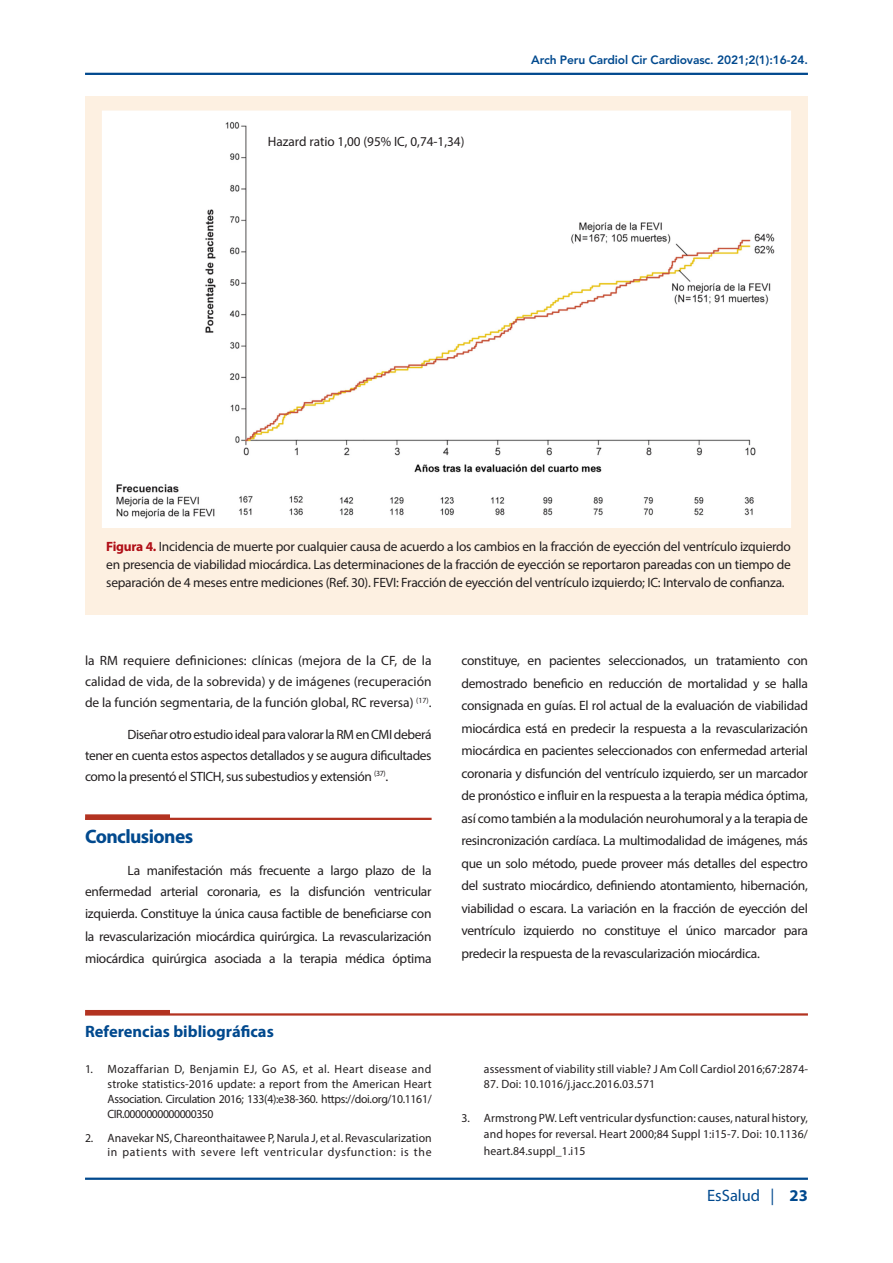
<style>
.page{position:relative;width:893px;height:1263px;background:#fff}
.page>*{position:absolute;margin:0;border:0;box-sizing:border-box;transform-origin:0 0}
.SUBTITULO{font:700 19.5px "Myriad Pro";letter-spacing:-.03em;color:#01498e}
.TITULO_REFERENCIAS{font:700 16.5px "Myriad Pro";color:#01498e}
.t1{font:16.5px "Myriad Pro";color:#01498e}
.TEXTO_GENERAL{font:13.5px/22.5px "Myriad Pro";letter-spacing:-.02em;color:#231f20;text-align:justify}
.TEXTO_DE_FIGURA{font:13.5px/18px "Myriad Pro";letter-spacing:-.02em;color:#231f20;text-align:justify}
.Texto_bibliografia{font:13.5px "Myriad Pro";color:#231f20}
.Texto_bibliografia-2{font:12px/15px "Myriad Pro";letter-spacing:.01em;color:#231f20;text-align:justify}
.t2{font:800 12px "Avenir LT Std";letter-spacing:-.01em;color:#01498e}
.s1{font-weight:700;color:#b00d15}
.s2{font-weight:700}
</style>
<div class="page">
<hr style="left:85px;top:73px;width:723px;height:2px;background:#01498e">
<hr style="left:85px;top:1177px;width:723px;height:3px;background:#01498e">
<div style="left:85px;top:96px;width:723px;height:518px;background:#fdf0e1"></div>
<div style="left:112px;top:121px;width:669px;height:397px;background:#fff"></div>
<div style="left:102px;top:111px;width:689px;height:417px;border:9px solid #fff"></div>
<svg style="left:85px;top:814px;width:347px;height:6px"></svg>
<svg style="left:85px;top:1010px;width:723px;height:5px"></svg>
<p class="Texto_bibliografia" style="left:268px;top:133px;width:198px">Hazard ratio 1,00 (95% IC, 0,74-1,34)</p>
<p class="t2" style="left:531px;top:53px;width:278px">Arch Peru Cardiol Cir Cardiovasc. 2021;2(1):16-24.</p>
<p class="TEXTO_DE_FIGURA" style="left:106px;top:537px;width:686px"><span class="s1">Figura 4.</span> Incidencia de muerte por cualquier causa de acuerdo a los cambios en la fracción de eyección del ventrículo izquierdo en presencia de viabilidad miocárdica. Las determinaciones de la fracción de eyección se reportaron pareadas con un tiempo de separación de 4 meses entre mediciones (Ref. 30). FEVI: Fracción de eyección del ventrículo izquierdo; IC: Intervalo de confianza.</p>
<p class="TEXTO_GENERAL" style="left:85px;top:650px;width:348px;line-height:21px">la RM requiere definiciones: clínicas (mejora de la CF, de la calidad de vida, de la sobrevida) y de imágenes (recuperación de la función segmentaria, de la función global, RC reversa) <sup>(17)</sup>.</p>
<p class="TEXTO_GENERAL" style="left:85px;top:723px;width:348px;line-height:21px;text-indent:43px">Diseñar otro estudio ideal para valorar la RM en CMI deberá tener en cuenta estos aspectos detallados y se augura dificultades como la presentó el STICH, sus subestudios y extensión <sup>(37)</sup>.</p>
<p class="SUBTITULO" style="left:85px;top:824px;width:110px">Conclusiones</p>
<p class="TEXTO_GENERAL" style="left:85px;top:859px;width:348px;line-height:21.9px;text-indent:43px">La manifestación más frecuente a largo plazo de la enfermedad arterial coronaria, es la disfunción ventricular izquierda. Constituye la única causa factible de beneficiarse con la revascularización miocárdica quirúrgica. La revascularización miocárdica quirúrgica asociada a la terapia médica óptima</p>
<p class="TITULO_REFERENCIAS" style="left:85px;top:1021px;width:190px">Referencias bibliográficas</p>
<p class="Texto_bibliografia-2" style="left:108px;top:1061px;width:326px;text-indent:-22px">1. Mozaffarian D, Benjamin EJ, Go AS, et al. Heart disease and stroke statistics-2016 update: a report from the American Heart Association. Circulation 2016; 133(4):e38-360. https://doi.org/10.1161/ CIR.0000000000000350</p>
<p class="Texto_bibliografia-2" style="left:85px;top:1130px;width:348px;text-align:right">2. Anavekar NS, Chareonthaitawee P, Narula J, et al. Revascularization in patients with severe left ventricular dysfunction: is the</p>
<p class="TEXTO_GENERAL" style="left:461px;top:649px;width:348px">constituye, en pacientes seleccionados, un tratamiento con demostrado beneficio en reducción de mortalidad y se halla consignada en guías. El rol actual de la evaluación de viabilidad miocárdica está en predecir la respuesta a la revascularización miocárdica en pacientes seleccionados con enfermedad arterial coronaria y disfunción del ventrículo izquierdo, ser un marcador de pronóstico e influir en la respuesta a la terapia médica óptima, así como también a la modulación neurohumoral y a la terapia de resincronización cardíaca. La multimodalidad de imágenes, más que un solo método, puede proveer más detalles del espectro del sustrato miocárdico, definiendo atontamiento, hibernación, viabilidad o escara. La variación en la fracción de eyección del ventrículo izquierdo no constituye el único marcador para predecir la respuesta de la revascularización miocárdica.</p>
<p class="Texto_bibliografia-2" style="left:484px;top:1061px;width:326px">assessment of viability still viable? J Am Coll Cardiol 2016;67:2874-</p>
<p class="Texto_bibliografia-2" style="left:484px;top:1076px;width:173px">87. Doi: 10.1016/j.jacc.2016.03.571</p>
<p class="Texto_bibliografia-2" style="left:484px;top:1109px;width:326px;line-height:16.5px;text-indent:-22px">3. Armstrong PW. Left ventricular dysfunction: causes, natural history, and hopes for reversal. Heart 2000;84 Suppl 1:i15-7. Doi: 10.1136/ heart.84.suppl_1.i15</p>
<p class="t1" style="left:707px;top:1185px;width:102px">EsSalud | <span class="s2">23</span></p>
</div>
